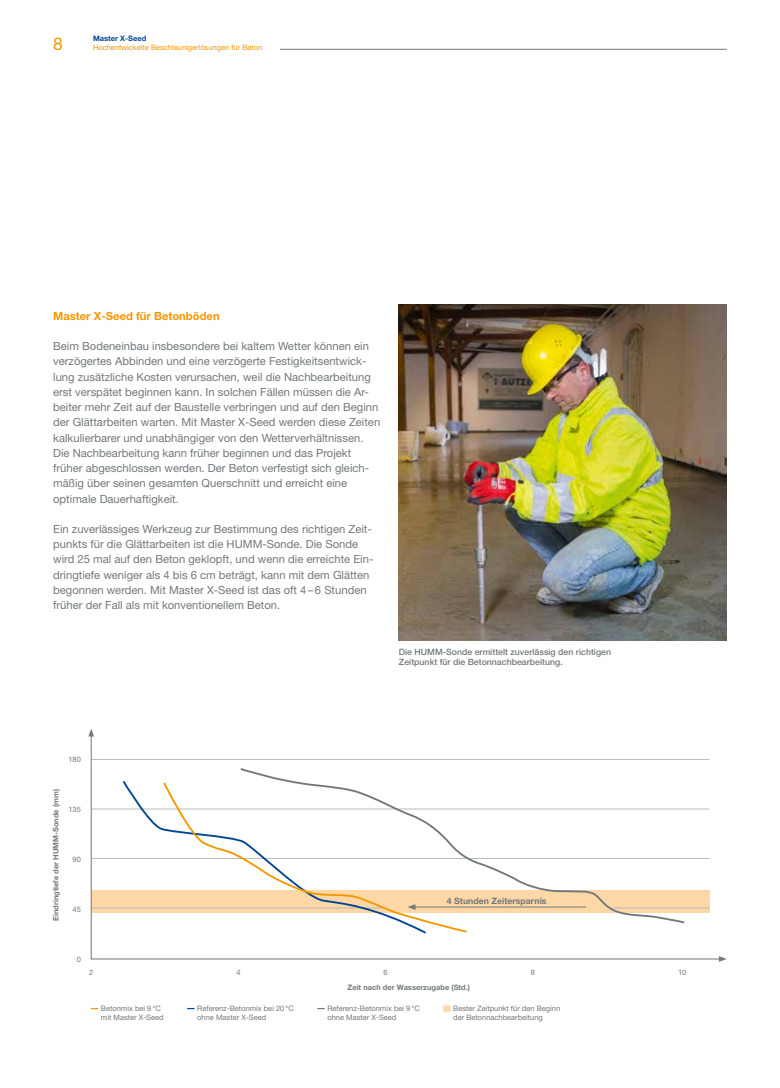
<style>
.page{position:relative;width:780px;height:1088px;background:#fff}
.page>*{position:absolute;margin:0;border:0;box-sizing:border-box;transform-origin:0 0}
.t1{font:17.5px "Helvetica Neue LT Std";color:#f49700}
.t2{font:11.25px/15.2px "Helvetica Neue LT Std";color:#72787c}
.t3{font:700 11.25px "Helvetica Neue LT Std";color:#f49700}
.t4{font:500 8.75px/10.5px "Helvetica Neue LT Std";color:#72787c}
.t5{font:700 8.75px "Helvetica Neue LT Std";color:#72787c}
.t6{font:7.5px/8.8px "Helvetica Neue LT Std";color:#72787c}
.t7{font:700 7.5px "Helvetica Neue LT Std";color:#72787c}
.t8{font:7.5px "Helvetica Neue LT Std";color:#f49700}
.t9{font:700 7.5px "Helvetica Neue LT Std";color:#004594}
</style>
<div class="page">
<hr style="left:280px;top:49px;width:446px;height:1px;background:#72787c">
<img style="left:399px;top:305px;width:327px;height:335px">
<svg style="left:91px;top:736px;width:627px;height:223px"></svg>
<svg style="left:88px;top:729px;width:6px;height:7px"></svg>
<svg style="left:718px;top:956px;width:8px;height:6px"></svg>
<div style="left:443px;top:1005px;width:7px;height:7px;background:#fdd7a5"></div>
<svg style="left:122px;top:779px;width:306px;height:156px"></svg>
<svg style="left:162px;top:781px;width:306px;height:153px"></svg>
<svg style="left:239px;top:767px;width:447px;height:157px"></svg>
<hr style="left:413px;top:907px;width:173px;height:1px;background:#72787c">
<svg style="left:407px;top:904px;width:8px;height:6px"></svg>
<p class="t9" style="left:93px;top:34px;width:55px">Master X-Seed</p>
<h1 class="t1" style="left:53px;top:33px;width:11px">8</h1>
<p class="t8" style="left:93px;top:42px;width:171px">Hochentwickelte Beschleunigerlösungen für Beton</p>
<p class="t3" style="left:53px;top:309px;width:168px">Master X-Seed für Betonböden</p>
<p class="t2" style="left:53px;top:338px;width:328px">Beim Bodeneinbau insbesondere bei kaltem Wetter können ein verzögertes Abbinden und eine verzögerte Festigkeitsentwick&shy;lung zusätzliche Kosten verursachen, weil die Nachbearbeitung erst verspätet beginnen kann. In solchen Fällen müssen die Ar&shy;beiter mehr Zeit auf der Baustelle verbringen und auf den Beginn der Glättarbeiten warten. Mit Master X-Seed werden diese Zeiten kalkulierbarer und unabhängiger von den Wetterverhältnissen.<br>Die Nachbearbeitung kann früher beginnen und das Projekt früher abgeschlossen werden. Der Beton verfestigt sich gleich&shy;mäßig über seinen gesamten Querschnitt und erreicht eine optimale Dauerhaftigkeit.</p>
<p class="t2" style="left:53px;top:521px;width:322px">Ein zuverlässiges Werkzeug zur Bestimmung des richtigen Zeit&shy;punkts für die Glättarbeiten ist die HUMM-Sonde. Die Sonde wird 25 mal auf den Beton geklopft, und wenn die erreichte Ein&shy;dringtiefe weniger als 4 bis 6 cm beträgt, kann mit dem Glätten begonnen werden. Mit Master X-Seed ist das oft 4–6 Stunden früher der Fall als mit konventionellem Beton.</p>
<p class="t4" style="left:399px;top:646px;width:214px">Die HUMM-Sonde ermittelt zuverlässig den richtigen<br>Zeitpunkt für die Betonnachbearbeitung.</p>
<p class="t6" style="left:68px;top:754px;width:14px">180</p>
<p class="t7" style="left:51px;top:921px;width:134px;rotate:-90deg">Eindringtiefe der HUMM-Sonde (mm)</p>
<p class="t6" style="left:68px;top:804px;width:14px">135</p>
<p class="t6" style="left:73px;top:855px;width:10px">90</p>
<p class="t6" style="left:73px;top:905px;width:10px">45</p>
<p class="t6" style="left:77px;top:955px;width:6px">0</p>
<p class="t5" style="left:447px;top:895px;width:101px">4 Stunden Zeitersparnis</p>
<p class="t6" style="left:89px;top:967px;width:6px">2</p>
<p class="t6" style="left:236px;top:967px;width:6px">4</p>
<p class="t6" style="left:383px;top:967px;width:6px">6</p>
<p class="t6" style="left:531px;top:967px;width:6px">8</p>
<p class="t7" style="left:347px;top:982px;width:124px">Zeit nach der Wasserzugabe (Std.)</p>
<p class="t6" style="left:101px;top:1004px;width:64px">Betonmix bei 9°C mit Master X-Seed</p>
<p class="t6" style="left:197px;top:1004px;width:98px">Referenz-Betonmix bei 20°C ohne Master X-Seed</p>
<p class="t6" style="left:453px;top:1004px;width:108px">Bester Zeitpunkt für den Beginn der Betonnachbearbeitung</p>
<p class="t6" style="left:327px;top:1004px;width:94px">Referenz-Betonmix bei 9°C ohne Master X-Seed</p>
<p class="t6" style="left:678px;top:967px;width:10px">10</p>
</div>
